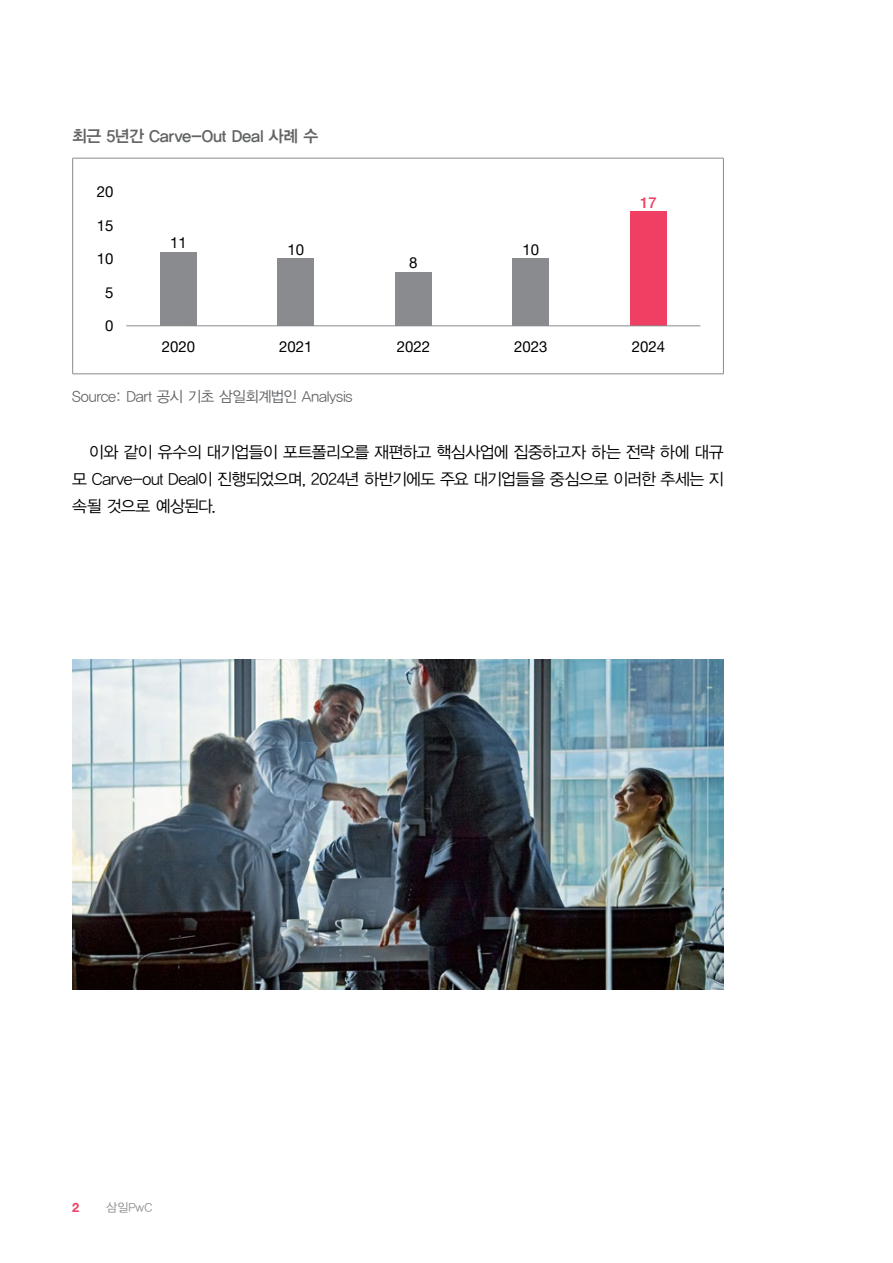
<style>
.page{position:relative;width:893px;height:1263px;background:#fff}
.page>*{position:absolute;margin:0;border:0;box-sizing:border-box;transform-origin:0 0}
.t1{font:16.5px/27px "YDVYGO32";letter-spacing:-.035em;color:#000;text-align:justify}
.t2{font:16.5px "YDVYGO34";letter-spacing:-.025em;color:#626466}
.t3{font:15px "Helvetica Neue LT Pro";color:#000}
.t4{font:15px "YDVYGO32";letter-spacing:-.02em;color:#626466}
.t5{font:500 15px "Helvetica Neue LT Pro";color:#ef3f62}
.t6{font:700 12.75px "Helvetica Neue LT Pro";color:#ef3f62}
.t7{font:12px "YDVYGO32";color:#898b8e}
</style>
<div class="page">
<hr style="left:72px;top:158px;width:652px;height:1px;background:#898b8e">
<hr style="left:72px;top:159px;width:1px;height:214px;background:#898b8e">
<hr style="left:723px;top:159px;width:1px;height:214px;background:#898b8e">
<hr style="left:72px;top:373px;width:652px;height:1px;background:#898b8e">
<div style="left:160px;top:252px;width:37px;height:74px;background:#898b8e"></div>
<div style="left:277px;top:259px;width:37px;height:67px;background:#898b8e"></div>
<div style="left:395px;top:272px;width:37px;height:54px;background:#898b8e"></div>
<div style="left:512px;top:259px;width:37px;height:67px;background:#898b8e"></div>
<div style="left:630px;top:212px;width:37px;height:114px;background:#ef3f62"></div>
<hr style="left:126px;top:325px;width:574px;height:1px;background:#898b8e">
<img style="left:72px;top:659px;width:652px;height:330px">
<p class="t2" style="left:72px;top:125px;width:248px">최근 5년간 Carve-Out Deal 사례 수</p>
<p class="t3" style="left:97px;top:182px;width:18px">20</p>
<p class="t3" style="left:97px;top:216px;width:18px">15</p>
<p class="t3" style="left:97px;top:249px;width:18px">10</p>
<p class="t3" style="left:105px;top:283px;width:10px">5</p>
<p class="t3" style="left:105px;top:317px;width:10px">0</p>
<p class="t3" style="left:170px;top:233px;width:18px">11</p>
<p class="t3" style="left:162px;top:337px;width:35px">2020</p>
<p class="t3" style="left:288px;top:240px;width:18px">10</p>
<p class="t3" style="left:279px;top:337px;width:35px">2021</p>
<p class="t4" style="left:72px;top:386px;width:282px">Source: Dart 공시 기초 삼일회계법인 Analysis</p>
<p class="t3" style="left:409px;top:253px;width:10px">8</p>
<p class="t3" style="left:397px;top:337px;width:35px">2022</p>
<p class="t3" style="left:522px;top:240px;width:18px">10</p>
<p class="t3" style="left:514px;top:337px;width:35px">2023</p>
<p class="t5" style="left:640px;top:193px;width:18px">17</p>
<p class="t3" style="left:632px;top:337px;width:35px">2024</p>
<p class="t1" style="left:72px;top:437px;width:653px;text-indent:17px">이와 같이 유수의 대기업들이 포트폴리오를 재편하고 핵심사업에 집중하고자 하는 전략 하에 대규 모 Carve-out Deal이 진행되었으며, 2024년 하반기에도 주요 대기업들을 중심으로 이러한 추세는 지 속될 것으로 예상된다.</p>
<p class="t6" style="left:72px;top:1199px;width:9px">2</p>
<p class="t7" style="left:106px;top:1199px;width:48px">삼일PwC</p>
</div>
